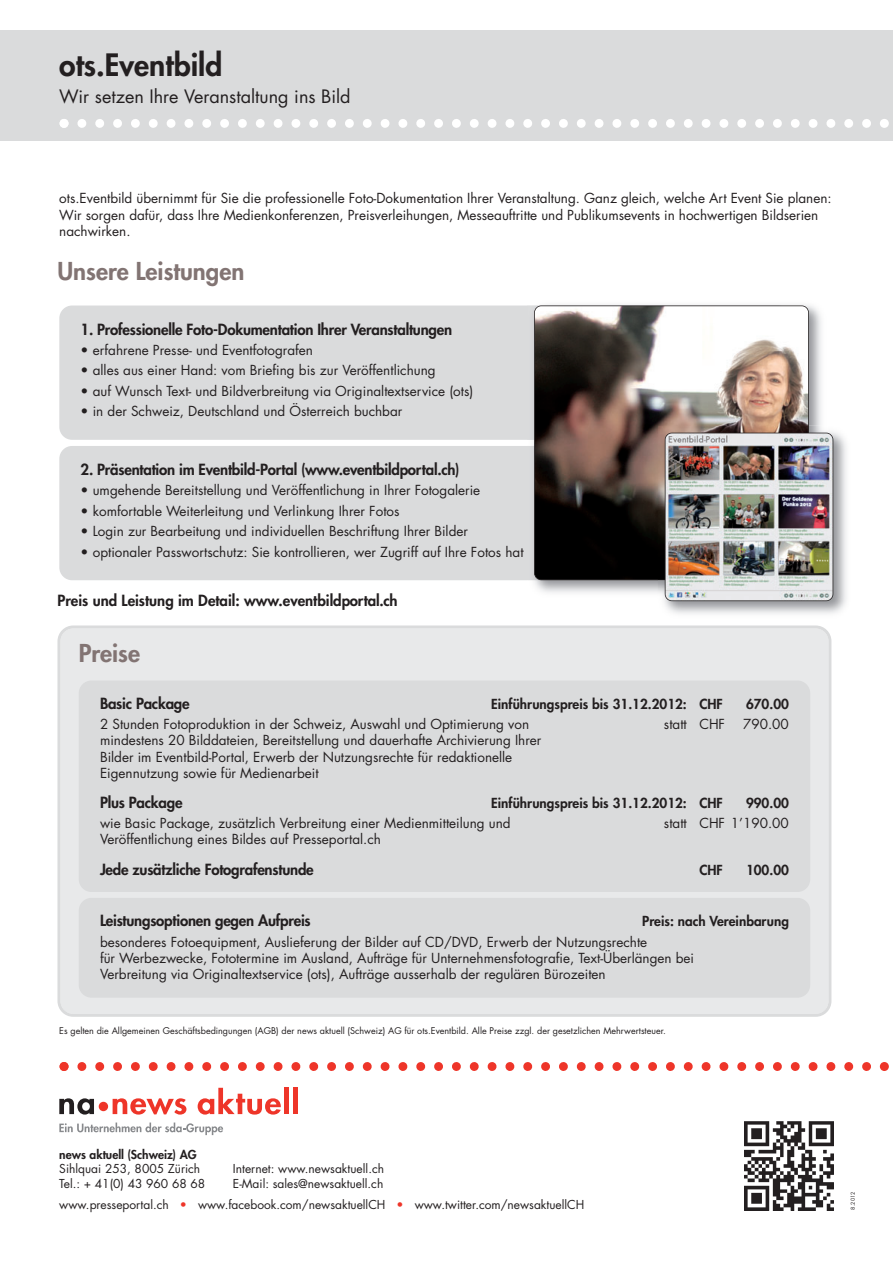
<style>
.page{position:relative;width:893px;height:1263px;background:#fff}
.page>*{position:absolute;margin:0;border:0;box-sizing:border-box;transform-origin:0 0}
.t1{font:800 30px "Futura Std";color:#231f20}
.t2{font:800 24px "Futura Std";color:#827473}
.t3{font:18px "Futura Std";color:#231f20}
.t4{font:800 15px "Futura Std";letter-spacing:-.015em;color:#231f20}
.t5{font:13.5px/16.2px "Futura Std";color:#231f20}
.t6{font:800 13.5px "Futura Std";color:#231f20}
.t7{font:12px/14.9px "Futura Std";color:#231f20}
.t8{font:12px "Futura";color:#231f20}
.t9{font:800 12px "Futura Std";color:#231f20}
.t10{font:9px "Futura";color:#231f20}
.t11{font:5.25px "Futura Std";color:#231f20}
.s1{font-family:"Koz Min Pr 6 N Medium Proportional"}
.s2{font-family:"Futura Std"}
.s3{color:#ee3529}
</style>
<div class="page">
<div style="left:99px;top:1102px;width:9px;height:9px;background:#ee3529;border-radius:50%"></div>
<svg style="left:113px;top:1098px;width:73px;height:17px"></svg>
<svg style="left:198px;top:1088px;width:83px;height:27px"></svg>
<div style="left:284px;top:1088px;width:5px;height:26px;background:#ee3529"></div>
<hr style="left:293px;top:1088px;width:4px;height:26px;background:#ee3529">
<svg style="left:59px;top:1098px;width:35px;height:17px"></svg>
<svg style="left:59px;top:1123px;width:164px;height:12px"></svg>
<svg style="left:60px;top:1062px;width:829px;height:9px"></svg>
<div style="left:59px;top:306px;width:732px;height:134px;background:#dadbdc;border-radius:13px"></div>
<div style="left:59px;top:446px;width:730px;height:134px;background:#dadbdc;border-radius:13px"></div>
<div style="left:0;top:30px;width:892px;height:110px;background:#dadbdc"></div>
<div style="left:57px;top:625px;width:774px;height:392px;background:#e8e9ea"></div>
<div style="left:79px;top:681px;width:731px;height:211px;background:#dadbdc;border-radius:13px"></div>
<div style="left:79px;top:898px;width:731px;height:100px;background:#dadbdc;border-radius:13px"></div>
<svg style="left:60px;top:119px;width:829px;height:9px"></svg>
<img style="left:527px;top:304px;width:294px;height:275px">
<img style="left:534px;top:306px;width:274px;height:274px;border-radius:7px">
<div style="left:534px;top:305px;width:275px;height:275px;border:2px solid #231f20;border-radius:7px"></div>
<img style="left:658px;top:426px;width:189px;height:188px">
<img style="left:658px;top:426px;width:150px;height:153px">
<img style="left:665px;top:433px;width:168px;height:167px;border-radius:7px">
<div style="left:665px;top:433px;width:168px;height:168px;border:2px solid #231f20;border-radius:7px"></div>
<img style="left:744px;top:1121px;width:89px;height:89px">
<h1 class="t1" style="left:59px;top:50px;width:165px">ots.Eventbild</h1>
<h3 class="t3" style="left:59px;top:89px;width:293px">Wir setzen Ihre Veranstaltung ins Bild</h3>
<p class="t5" style="left:59px;top:191px;width:774px">ots.Eventbild u<span class="s1">̈</span>bernimmt für Sie die professionelle Foto-Dokumentation Ihrer Veranstaltung. Ganz gleich, welche Art Event Sie planen:<br>Wir sorgen dafu<span class="s1">̈</span>r, dass Ihre Medienkonferenzen, Preisverleihungen, Messeauftritte und Publikumsevents in hochwertigen Bildserien nachwirken.</p>
<h2 class="t2" style="left:57px;top:259px;width:188px">Unsere Leistungen</h2>
<p class="t4" style="left:81px;top:322px;width:373px">1. Professionelle Foto-Dokumentation Ihrer Veranstaltungen</p>
<p class="t5" style="left:81px;top:343px;width:234px">• erfahrene Presse- und Eventfotografen</p>
<p class="t5" style="left:81px;top:363px;width:357px">• alles aus einer Hand: vom Briefing bis zur Veröffentlichung</p>
<p class="t5" style="left:81px;top:384px;width:394px">• auf Wunsch Text- und Bildverbreitung via Originaltextservice (ots)</p>
<p class="t5" style="left:81px;top:404px;width:323px">• in der Schweiz, Deutschland und Österreich buchbar</p>
<p class="t4" style="left:81px;top:463px;width:380px">2. Präsentation im Eventbild-Portal (www.eventbildportal.ch)</p>
<p class="t5" style="left:81px;top:483px;width:401px">• umgehende Bereitstellung und Veröffentlichung in Ihrer Fotogalerie</p>
<p class="t5" style="left:81px;top:504px;width:320px">• komfortable Weiterleitung und Verlinkung Ihrer Fotos</p>
<p class="t5" style="left:81px;top:524px;width:389px">• Login zur Bearbeitung und individuellen Beschriftung Ihrer Bilder</p>
<p class="t5" style="left:81px;top:545px;width:444px">• optionaler Passwortschutz: Sie kontrollieren, wer Zugriff auf Ihre Fotos hat</p>
<p class="t4" style="left:57px;top:593px;width:342px">Preis und Leistung im Detail: www.eventbildportal.ch</p>
<h2 class="t2" style="left:79px;top:642px;width:63px">Preise</h2>
<p class="t4" style="left:100px;top:696px;width:91px">Basic Package</p>
<p class="t6" style="left:491px;top:698px;width:233px">Einführungspreis bis 31.12.2012: CHF</p>
<p class="t6" style="left:746px;top:698px;width:44px">670.00</p>
<p class="t5" style="left:100px;top:717px;width:431px">2 Stunden Fotoproduktion in der Schweiz, Auswahl und Optimierung von</p>
<p class="t5" style="left:664px;top:717px;width:63px">statt CHF</p>
<p class="t5" style="left:743px;top:717px;width:47px">790.00</p>
<p class="t5" style="left:100px;top:733px;width:443px">mindestens 20 Bilddateien, Bereitstellung und dauerhafte Archivierung Ihrer<br>Bilder im Eventbild-Portal, Erwerb der Nutzungsrechte für redaktionelle<br>Eigennutzung sowie für Medienarbeit</p>
<p class="t4" style="left:100px;top:796px;width:84px">Plus Package</p>
<p class="t6" style="left:491px;top:797px;width:233px">Einführungspreis bis 31.12.2012: CHF</p>
<p class="t6" style="left:746px;top:797px;width:44px">990.00</p>
<p class="t5" style="left:100px;top:816px;width:412px">wie Basic Package, zusätzlich Verbreitung einer Medienmitteilung und</p>
<p class="t5" style="left:664px;top:816px;width:126px">statt CHF 1’190.00</p>
<p class="t5" style="left:100px;top:833px;width:282px">Veröffentlichung eines Bildes auf Presseportal.ch</p>
<p class="t4" style="left:100px;top:862px;width:215px">Jede zusätzliche Fotografenstunde</p>
<p class="t6" style="left:700px;top:864px;width:25px">CHF</p>
<p class="t6" style="left:746px;top:864px;width:44px">100.00</p>
<p class="t4" style="left:100px;top:914px;width:212px">Leistungsoptionen gegen Aufpreis</p>
<p class="t6" style="left:642px;top:915px;width:148px">Preis: nach Vereinbarung</p>
<p class="t5" style="left:100px;top:935px;width:596px">besonderes Fotoequipment, Auslieferung der Bilder auf CD/DVD, Erwerb der Nutzungsrechte<br>für Werbezwecke, Fototermine im Ausland, Aufträge für Unternehmensfotografie, Text-Überlängen bei<br>Verbreitung via Originaltextservice (ots), Aufträge ausserhalb der regulären Bürozeiten</p>
<p class="t10" style="left:59px;top:1027px;width:608px">Es gelten die Allgemeinen Geschäftsbedingungen (AGB) der news aktuell (Schweiz) AG für ots.Eventbild. Alle Preise zzgl. der gesetzlichen Mehrwertsteuer.</p>
<p class="t9" style="left:59px;top:1148px;width:139px">news aktuell (Schweiz) AG</p>
<p class="t7" style="left:59px;top:1163px;width:147px">Sihlquai 253, 8005 Zürich<br>Tel.: + 41(0) 43 960 68 68</p>
<p class="t7" style="left:233px;top:1162px;width:153px">Internet: www.newsaktuell.ch<br>E-Mail: sales@newsaktuell.ch</p>
<p class="t8" style="left:59px;top:1199px;width:527px"><span class="s2">www.presseportal.ch</span> <span class="s3">•</span> www.facebook.com/newsaktuellCH <span class="s3">•</span> www.twitter.com/newsaktuellCH</p>
<p class="t11" style="left:850px;top:1210px;width:19px;rotate:-90deg">8.2012</p>
</div>
